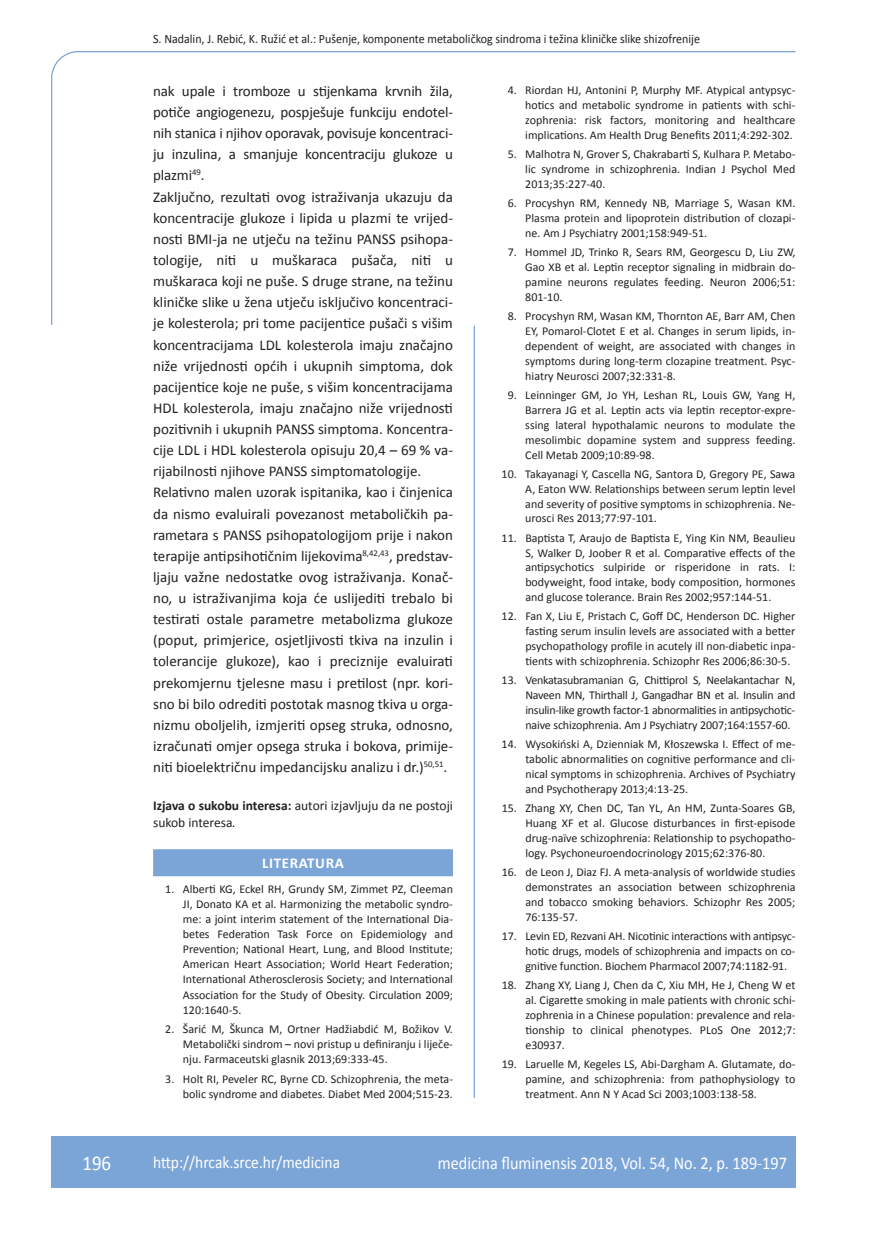
<style>
.page{position:relative;width:872px;height:1234px;background:#fff}
.page>*{position:absolute;margin:0;border:0;box-sizing:border-box;transform-origin:0 0}
.t1{font:21px "Calibri";color:#fff;scale:.9 1}
.t2{font:18px "Calibri";color:#fff;scale:.9 1}
.t3{font:17.25px "Calibri";color:#fff;scale:.9 1}
.t4{font:15px/21.1px "Calibri";color:#231f20}
.t5{font:700 15px "Calibri";letter-spacing:.04em;color:#fff}
.t6{font:13.5px/16.6px "Calibri";color:#231f20}
.t7{font:12.75px "Calibri";color:#231f20;scale:.94 1}
.t8{font:12px/14.9px "Calibri";color:#231f20;text-align:justify}
.s1{font-weight:700}
.s2{font-style:italic}
</style>
<div class="page">
<svg style="left:51px;top:51px;width:745px;height:274px"></svg>
<hr style="left:473px;top:325px;width:2px;height:772px;background:#7ca5d7">
<div style="left:51px;top:1135px;width:744px;height:51px;background:#7ca5d7"></div>
<div style="left:153px;top:849px;width:300px;height:27px;background:#7ca5d7"></div>
<p class="t7" style="left:153px;top:30px;width:583px">S. Nadalin, J. Rebić, K. Ružić et al.: Pušenje, komponente metaboličkog sindroma i težina kliničke slike shizofrenije</p>
<p class="t4" style="left:153px;top:80px;width:301px">nak upale i tromboze u stijenkama krvnih žila, potiče angiogenezu, pospješuje funkciju endotel&shy;nih stanica i njihov oporavak, povisuje koncentraci&shy;ju inzulina, a smanjuje koncentraciju glukoze u plazmi<sup>49</sup>.<br>Zaključno, rezultati ovog istraživanja ukazuju da koncentracije glukoze i lipida u plazmi te vrijed&shy;nosti BMI-ja ne utječu na težinu PANSS psihopa&shy;tologije, niti u muškaraca pušača, niti u muškaraca koji ne puše. S druge strane, na težinu kliničke slike u žena utječu isključivo koncentraci&shy;je kolesterola; pri tome pacijentice pušači s višim koncentracijama LDL kolesterola imaju značajno niže vrijednosti općih i ukupnih simptoma, dok pacijentice koje ne puše, s višim koncentracijama HDL kolesterola, imaju značajno niže vrijednosti pozitivnih i ukupnih PANSS simptoma. Koncentra&shy;cije LDL i HDL kolesterola opisuju 20,4 – 69 % va&shy;rijabilnosti njihove PANSS simptomatologije.<br>Relativno malen uzorak ispitanika, kao i činjenica da nismo evaluirali povezanost metaboličkih pa&shy;rametara s PANSS psihopatologijom prije i nakon terapije antipsihotičnim lijekovima<sup>8,42,43</sup>, predstav&shy;ljaju važne nedostatke ovog istraživanja. Konač&shy;no, u istraživanjima koja će uslijediti trebalo bi testirati ostale parametre metabolizma glukoze (poput, primjerice, osjetljivosti tkiva na inzulin i tolerancije glukoze), kao i preciznije evaluirati prekomjernu tjelesne masu i pretilost (npr. kori&shy;sno bi bilo odrediti postotak masnog tkiva u orga&shy;nizmu oboljelih, izmjeriti opseg struka, odnosno, izračunati omjer opsega struka i bokova, primije&shy;niti bioelektričnu impedancijsku analizu i dr.)<sup>50,51</sup>.</p>
<p class="t6" style="left:153px;top:796px;width:301px"><span class="s1">Izjava o sukobu interesa:</span> autori izjavljuju da ne postoji sukob interesa<span class="s2">.</span></p>
<p class="t5" style="left:262px;top:853px;width:83px">LITERATURA</p>
<p class="t8" style="left:183px;top:880px;width:272px;text-indent:-18px">1. Alberti KG, Eckel RH, Grundy SM, Zimmet PZ, Cleeman JI, Donato KA et al. Harmonizing the metabolic syndro&shy;me: a joint interim statement of the International Dia&shy;betes Federation Task Force on Epidemiology and Prevention; National Heart, Lung, and Blood Institute; American Heart Association; World Heart Federation; International Atherosclerosis Society; and International Association for the Study of Obesity. Circulation 2009; 120:1640-5.</p>
<p class="t8" style="left:183px;top:1020px;width:271px;text-indent:-18px">2. Šarić M, Škunca M, Ortner Hadžiabdić M, Božikov V.<br>Metabolički sindrom – novi pristup u definiranju i liječe&shy;nju. Farmaceutski glasnik 2013;69:333-45.</p>
<p class="t8" style="left:165px;top:1070px;width:289px;text-align:right">3. Holt RI, Peveler RC, Byrne CD. Schizophrenia, the meta&shy;bolic syndrome and diabetes. Diabet Med 2004;515-23.</p>
<p class="t8" style="left:525px;top:82px;width:271px;text-indent:-18px">4. Riordan HJ, Antonini P, Murphy MF. Atypical antypsyc&shy;hotics and metabolic syndrome in patients with schi&shy;zophrenia: risk factors, monitoring and healthcare implications. Am Health Drug Benefits 2011;4:292-302.</p>
<p class="t8" style="left:525px;top:146px;width:271px;text-indent:-18px">5. Malhotra N, Grover S, Chakrabarti S, Kulhara P. Metabo&shy;lic syndrome in schizophrenia. Indian J Psychol Med 2013;35:227-40.</p>
<p class="t8" style="left:525px;top:195px;width:271px;text-indent:-18px">6. Procyshyn RM, Kennedy NB, Marriage S, Wasan KM.<br>Plasma protein and lipoprotein distribution of clozapi&shy;ne. Am J Psychiatry 2001;158:949-51.</p>
<p class="t8" style="left:525px;top:244px;width:271px;text-indent:-18px">7. Hommel JD, Trinko R, Sears RM, Georgescu D, Liu ZW, Gao XB et al. Leptin receptor signaling in midbrain do&shy;pamine neurons regulates feeding. Neuron 2006;51:<br>801-10.</p>
<p class="t8" style="left:525px;top:308px;width:271px;text-indent:-18px">8. Procyshyn RM, Wasan KM, Thornton AE, Barr AM, Chen EY, Pomarol-Clotet E et al. Changes in serum lipids, in&shy;dependent of weight, are associated with changes in symptoms during long-term clozapine treatment. Psyc&shy;hiatry Neurosci 2007;32:331-8.</p>
<p class="t8" style="left:525px;top:387px;width:271px;text-indent:-18px">9. Leinninger GM, Jo YH, Leshan RL, Louis GW, Yang H, Barrera JG et al. Leptin acts via leptin receptor-expre&shy;ssing lateral hypothalamic neurons to modulate the mesolimbic dopamine system and suppress feeding.<br>Cell Metab 2009;10:89-98.</p>
<p class="t8" style="left:525px;top:465px;width:271px;text-indent:-24px">10. Takayanagi Y, Cascella NG, Santora D, Gregory PE, Sawa A, Eaton WW. Relationships between serum leptin level and severity of positive symptoms in schizophrenia. Ne&shy;urosci Res 2013;77:97-101.</p>
<p class="t8" style="left:525px;top:529px;width:272px;text-indent:-24px">11. Baptista T, Araujo de Baptista E, Ying Kin NM, Beaulieu S, Walker D, Joober R et al. Comparative effects of the antipsychotics sulpiride or risperidone in rats. I: bodyweight, food intake, body composition, hormones and glucose tolerance. Brain Res 2002;957:144-51.</p>
<p class="t8" style="left:525px;top:608px;width:272px;text-indent:-24px">12. Fan X, Liu E, Pristach C, Goff DC, Henderson DC. Higher fasting serum insulin levels are associated with a better psychopathology profile in acutely ill non-diabetic inpa&shy;tients with schizophrenia. Schizophr Res 2006;86:30-5.</p>
<p class="t8" style="left:525px;top:672px;width:271px;text-indent:-24px">13. Venkatasubramanian G, Chittiprol S, Neelakantachar N, Naveen MN, Thirthall J, Gangadhar BN et al. Insulin and insulin-like growth factor-1 abnormalities in antipsychotic&shy;naive schizophrenia. Am J Psychiatry 2007;164:1557-60.</p>
<p class="t8" style="left:525px;top:736px;width:271px;text-indent:-24px">14. Wysokiński A, Dzienniak M, Kłoszewska I. Effect of me&shy;tabolic abnormalities on cognitive performance and cli&shy;nical symptoms in schizophrenia. Archives of Psychiatry and Psychotherapy 2013;4:13-25.</p>
<p class="t8" style="left:525px;top:800px;width:271px;text-indent:-24px">15. Zhang XY, Chen DC, Tan YL, An HM, Zunta-Soares GB, Huang XF et al. Glucose disturbances in first-episode drug-naïve schizophrenia: Relationship to psychopatho&shy;logy. Psychoneuroendocrinology 2015;62:376-80.</p>
<p class="t8" style="left:525px;top:864px;width:272px;text-indent:-24px">16. de Leon J, Diaz FJ. A meta-analysis of worldwide studies demonstrates an association between schizophrenia and tobacco smoking behaviors. Schizophr Res 2005; 76:135-57.</p>
<p class="t8" style="left:525px;top:927px;width:271px;text-indent:-24px">17. Levin ED, Rezvani AH. Nicotinic interactions with antipsyc&shy;hotic drugs, models of schizophrenia and impacts on co&shy;gnitive function. Biochem Pharmacol 2007;74:1182-91.</p>
<p class="t8" style="left:525px;top:976px;width:272px;text-indent:-24px">18. Zhang XY, Liang J, Chen da C, Xiu MH, He J, Cheng W et al. Cigarette smoking in male patients with chronic schi&shy;zophrenia in a Chinese population: prevalence and rela&shy;tionship to clinical phenotypes. PLoS One 2012;7: e30937.</p>
<p class="t8" style="left:525px;top:1055px;width:271px;text-indent:-24px">19. Laruelle M, Kegeles LS, Abi-Dargham A. Glutamate, do&shy;pamine, and schizophrenia: from pathophysiology to treatment. Ann N Y Acad Sci 2003;1003:138-58.</p>
<h1 class="t1" style="left:82px;top:1149px;width:33px">196</h1>
<h3 class="t3" style="left:153px;top:1150px;width:209px">http://hrcak.srce.hr/medicina</h3>
<h2 class="t2" style="left:438px;top:1151px;width:389px">medicina fluminensis 2018, Vol. 54, No. 2, p. 189-197</h2>
</div>
